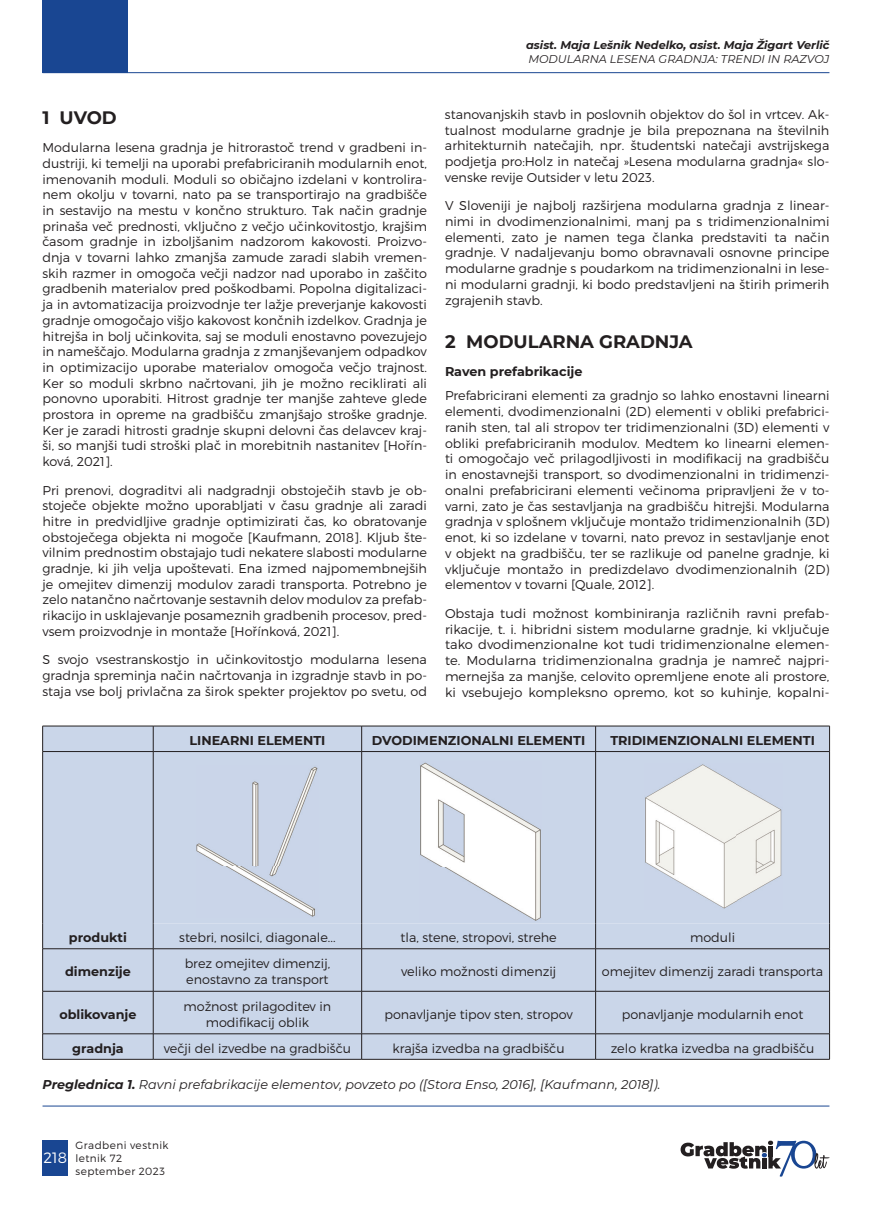
<style>
.page{position:relative;width:872px;height:1212px;background:#fff}
.page>*{position:absolute;margin:0;border:0;box-sizing:border-box;transform-origin:0 0}
.t1{font:700 18px "Montserrat";color:#231f20}
.t2{font:300 15px "Montserrat";color:#fff}
.t3{font:300 12.75px/15.8px "Montserrat";color:#231f20;text-align:justify}
.t4{font:700 12.75px "Montserrat";color:#231f20}
.t5{font:italic 12.75px "Montserrat";color:#231f20}
.t6{font:italic 700 11.25px "Montserrat";color:#231f20}
.t7{font:italic 11.25px "Montserrat";color:#231f20}
.t8{font:300 10.5px/12.6px "Montserrat";letter-spacing:.035em;color:#231f20}
.s1{font-weight:700}
</style>
<div class="page">
<div style="left:43px;top:1140px;width:25px;height:36px;background:#194692"></div>
<svg style="left:680px;top:1140px;width:149px;height:36px"></svg>
<div style="left:43px;top:0;width:85px;height:72px;background:#194692"></div>
<hr style="left:43px;top:72px;width:786px;height:1px;background:#194692">
<hr style="left:43px;top:1106px;width:786px;height:1px;background:#194692">
<div style="left:43px;top:727px;width:786px;height:332px;background:#cad6e9"></div>
<hr style="left:43px;top:726px;width:110px;height:1px;background:#231f20">
<svg style="left:42px;top:726px;width:1px;height:25px"></svg>
<hr style="left:153px;top:726px;width:209px;height:1px;background:#231f20">
<svg style="left:153px;top:726px;width:1px;height:25px"></svg>
<hr style="left:362px;top:726px;width:233px;height:1px;background:#231f20">
<svg style="left:361px;top:726px;width:1px;height:25px"></svg>
<hr style="left:595px;top:726px;width:234px;height:1px;background:#231f20">
<svg style="left:595px;top:726px;width:1px;height:25px"></svg>
<svg style="left:829px;top:726px;width:1px;height:25px"></svg>
<hr style="left:43px;top:751px;width:110px;height:1px;background:#231f20">
<hr style="left:42px;top:752px;width:1px;height:171px;background:#231f20">
<hr style="left:153px;top:751px;width:209px;height:1px;background:#231f20">
<hr style="left:153px;top:752px;width:1px;height:171px;background:#231f20">
<hr style="left:362px;top:751px;width:233px;height:1px;background:#231f20">
<hr style="left:361px;top:752px;width:1px;height:171px;background:#231f20">
<hr style="left:595px;top:751px;width:234px;height:1px;background:#231f20">
<hr style="left:595px;top:752px;width:1px;height:171px;background:#231f20">
<hr style="left:829px;top:752px;width:1px;height:171px;background:#231f20">
<svg style="left:42px;top:923px;width:1px;height:26px"></svg>
<svg style="left:153px;top:923px;width:1px;height:25px"></svg>
<svg style="left:361px;top:923px;width:1px;height:25px"></svg>
<svg style="left:595px;top:923px;width:1px;height:25px"></svg>
<svg style="left:829px;top:923px;width:1px;height:26px"></svg>
<hr style="left:43px;top:948px;width:110px;height:1px;background:#231f20">
<hr style="left:42px;top:949px;width:1px;height:42px;background:#231f20">
<hr style="left:153px;top:948px;width:209px;height:1px;background:#231f20">
<hr style="left:153px;top:949px;width:1px;height:42px;background:#231f20">
<hr style="left:362px;top:948px;width:233px;height:1px;background:#231f20">
<hr style="left:361px;top:949px;width:1px;height:42px;background:#231f20">
<hr style="left:595px;top:948px;width:234px;height:1px;background:#231f20">
<hr style="left:595px;top:949px;width:1px;height:42px;background:#231f20">
<hr style="left:829px;top:949px;width:1px;height:42px;background:#231f20">
<hr style="left:43px;top:991px;width:110px;height:1px;background:#231f20">
<hr style="left:42px;top:991px;width:1px;height:43px;background:#231f20">
<hr style="left:153px;top:991px;width:209px;height:1px;background:#231f20">
<hr style="left:153px;top:991px;width:1px;height:43px;background:#231f20">
<hr style="left:362px;top:991px;width:233px;height:1px;background:#231f20">
<hr style="left:361px;top:991px;width:1px;height:43px;background:#231f20">
<hr style="left:595px;top:991px;width:234px;height:1px;background:#231f20">
<hr style="left:595px;top:991px;width:1px;height:43px;background:#231f20">
<hr style="left:829px;top:991px;width:1px;height:43px;background:#231f20">
<hr style="left:43px;top:1033px;width:110px;height:1px;background:#231f20">
<svg style="left:42px;top:1034px;width:1px;height:25px"></svg>
<hr style="left:153px;top:1033px;width:209px;height:1px;background:#231f20">
<svg style="left:153px;top:1034px;width:1px;height:25px"></svg>
<hr style="left:362px;top:1033px;width:233px;height:1px;background:#231f20">
<svg style="left:361px;top:1034px;width:1px;height:25px"></svg>
<hr style="left:595px;top:1033px;width:234px;height:1px;background:#231f20">
<svg style="left:595px;top:1034px;width:1px;height:25px"></svg>
<svg style="left:829px;top:1034px;width:1px;height:25px"></svg>
<hr style="left:43px;top:1059px;width:110px;height:1px;background:#231f20">
<hr style="left:153px;top:1059px;width:209px;height:1px;background:#231f20">
<hr style="left:362px;top:1059px;width:233px;height:1px;background:#231f20">
<hr style="left:595px;top:1059px;width:234px;height:1px;background:#231f20">
<img style="left:196px;top:766px;width:122px;height:152px">
<img style="left:419px;top:761px;width:122px;height:160px">
<img style="left:645px;top:764px;width:137px;height:145px">
<p class="t6" style="left:526px;top:37px;width:305px">asist. Maja Lešnik Nedelko, asist. Maja Žigart Verlič</p>
<p class="t7" style="left:528px;top:51px;width:302px">MODULARNA LESENA GRADNJA: TRENDI IN RAZVOJ</p>
<h1 class="t1" style="left:43px;top:104px;width:76px">1 UVOD</h1>
<p class="t3" style="left:43px;top:140px;width:386px">Modularna lesena gradnja je hitrorastoč trend v gradbeni in&shy;dustriji, ki temelji na uporabi prefabriciranih modularnih enot, imenovanih moduli. Moduli so običajno izdelani v kontrolira&shy;nem okolju v tovarni, nato pa se transportirajo na gradbišče in sestavijo na mestu v končno strukturo. Tak način gradnje prinaša več prednosti, vključno z večjo učinkovitostjo, krajšim časom gradnje in izboljšanim nadzorom kakovosti. Proizvo&shy;dnja v tovarni lahko zmanjša zamude zaradi slabih vremen&shy;skih razmer in omogoča večji nadzor nad uporabo in zaščito gradbenih materialov pred poškodbami. Popolna digitalizaci&shy;ja in avtomatizacija proizvodnje ter lažje preverjanje kakovosti gradnje omogočajo višjo kakovost končnih izdelkov. Gradnja je hitrejša in bolj učinkovita, saj se moduli enostavno povezujejo in nameščajo. Modularna gradnja z zmanjševanjem odpadkov in optimizacijo uporabe materialov omogoča večjo trajnost.<br>Ker so moduli skrbno načrtovani, jih je možno reciklirati ali ponovno uporabiti. Hitrost gradnje ter manjše zahteve glede prostora in opreme na gradbišču zmanjšajo stroške gradnje.<br>Ker je zaradi hitrosti gradnje skupni delovni čas delavcev kraj&shy;ši, so manjši tudi stroški plač in morebitnih nastanitev [Hořín&shy;ková, 2021].</p>
<p class="t3" style="left:43px;top:482px;width:386px">Pri prenovi, dograditvi ali nadgradnji obstoječih stavb je ob&shy;stoječe objekte možno uporabljati v času gradnje ali zaradi hitre in predvidljive gradnje optimizirati čas, ko obratovanje obstoječega objekta ni mogoče [Kaufmann, 2018]. Kljub šte&shy;vilnim prednostim obstajajo tudi nekatere slabosti modularne gradnje, ki jih velja upoštevati. Ena izmed najpomembnejših je omejitev dimenzij modulov zaradi transporta. Potrebno je zelo natančno načrtovanje sestavnih delov modulov za prefab&shy;rikacijo in usklajevanje posameznih gradbenih procesov, pred&shy;vsem proizvodnje in montaže [Hořínková, 2021].</p>
<p class="t3" style="left:43px;top:652px;width:386px">S svojo vsestranskostjo in učinkovitostjo modularna lesena gradnja spreminja način načrtovanja in izgradnje stavb in po&shy;staja vse bolj privlačna za širok spekter projektov po svetu, od</p>
<p class="t3" style="left:445px;top:106px;width:386px">stanovanjskih stavb in poslovnih objektov do šol in vrtcev. Ak&shy;tualnost modularne gradnje je bila prepoznana na številnih arhitekturnih natečajih, npr. študentski natečaji avstrijskega podjetja pro:Holz in natečaj »Lesena modularna gradnja« slo&shy;venske revije Outsider v letu 2023.</p>
<p class="t3" style="left:445px;top:198px;width:386px">V Sloveniji je najbolj razširjena modularna gradnja z linear&shy;nimi in dvodimenzionalnimi, manj pa s tridimenzionalnimi elementi, zato je namen tega članka predstaviti ta način gradnje. V nadaljevanju bomo obravnavali osnovne principe modularne gradnje s poudarkom na tridimenzionalni in lese&shy;ni modularni gradnji, ki bodo predstavljeni na štirih primerih zgrajenih stavb.</p>
<h1 class="t1" style="left:445px;top:328px;width:249px">2 MODULARNA GRADNJA</h1>
<p class="t4" style="left:445px;top:362px;width:139px">Raven prefabrikacije</p>
<p class="t3" style="left:445px;top:388px;width:386px">Prefabricirani elementi za gradnjo so lahko enostavni linearni elementi, dvodimenzionalni (2D) elementi v obliki prefabrici&shy;ranih sten, tal ali stropov ter tridimenzionalni (3D) elementi v obliki prefabriciranih modulov. Medtem ko linearni elemen&shy;ti omogočajo več prilagodljivosti in modifikacij na gradbišču in enostavnejši transport, so dvodimenzionalni in tridimenzi&shy;onalni prefabricirani elementi večinoma pripravljeni že v to&shy;varni, zato je čas sestavljanja na gradbišču hitrejši. Modularna gradnja v splošnem vključuje montažo tridimenzionalnih (3D) enot, ki so izdelane v tovarni, nato prevoz in sestavljanje enot v objekt na gradbišču, ter se razlikuje od panelne gradnje, ki vključuje montažo in predizdelavo dvodimenzionalnih (2D) elementov v tovarni [Quale, 2012].</p>
<p class="t3" style="left:445px;top:605px;width:386px">Obstaja tudi možnost kombiniranja različnih ravni prefab&shy;rikacije, t. i. hibridni sistem modularne gradnje, ki vključuje tako dvodimenzionalne kot tudi tridimenzionalne elemen&shy;te. Modularna tridimenzionalna gradnja je namreč najpri&shy;mernejša za manjše, celovito opremljene enote ali prostore, ki vsebujejo kompleksno opremo, kot so kuhinje, kopalni-</p>
<p class="t4" style="left:189px;top:731px;width:137px">LINEARNI ELEMENTI</p>
<p class="t4" style="left:372px;top:731px;width:215px">DVODIMENZIONALNI ELEMENTI</p>
<p class="t4" style="left:610px;top:731px;width:206px">TRIDIMENZIONALNI ELEMENTI</p>
<p class="t4" style="left:69px;top:928px;width:59px">produkti</p>
<p class="t3" style="left:179px;top:929px;width:158px">stebri, nosilci, diagonale...</p>
<p class="t3" style="left:400px;top:929px;width:158px">tla, stene, stropovi, strehe</p>
<p class="t3" style="left:690px;top:929px;width:47px">moduli</p>
<p class="t4" style="left:65px;top:962px;width:67px">dimenzije</p>
<p class="t3" style="left:185px;top:956px;width:147px">brez omejitev dimenzij, enostavno za transport</p>
<p class="t3" style="left:401px;top:963px;width:157px">veliko možnosti dimenzij</p>
<p class="t3" style="left:602px;top:963px;width:223px">omejitev dimenzij zaradi transporta</p>
<p class="t4" style="left:59px;top:1005px;width:79px">oblikovanje</p>
<p class="t3" style="left:184px;top:998px;width:149px;text-align:center">možnost prilagoditev in modifikacij oblik</p>
<p class="t3" style="left:384px;top:1006px;width:190px">ponavljanje tipov sten, stropov</p>
<p class="t3" style="left:622px;top:1006px;width:183px">ponavljanje modularnih enot</p>
<p class="t4" style="left:72px;top:1039px;width:53px">gradnja</p>
<p class="t3" style="left:164px;top:1040px;width:189px">večji del izvedbe na gradbišču</p>
<p class="t3" style="left:392px;top:1040px;width:173px">krajša izvedba na gradbišču</p>
<p class="t3" style="left:610px;top:1040px;width:205px">zelo kratka izvedba na gradbišču</p>
<p class="t5" style="left:43px;top:1075px;width:619px"><span class="s1">Preglednica 1.</span> Ravni prefabrikacije elementov, povzeto po ([Stora Enso, 2016], [Kaufmann, 2018]).</p>
<p class="t2" style="left:44px;top:1149px;width:25px">218</p>
<p class="t8" style="left:75px;top:1139px;width:94px">Gradbeni vestnik letnik 72 september 2023</p>
</div>
